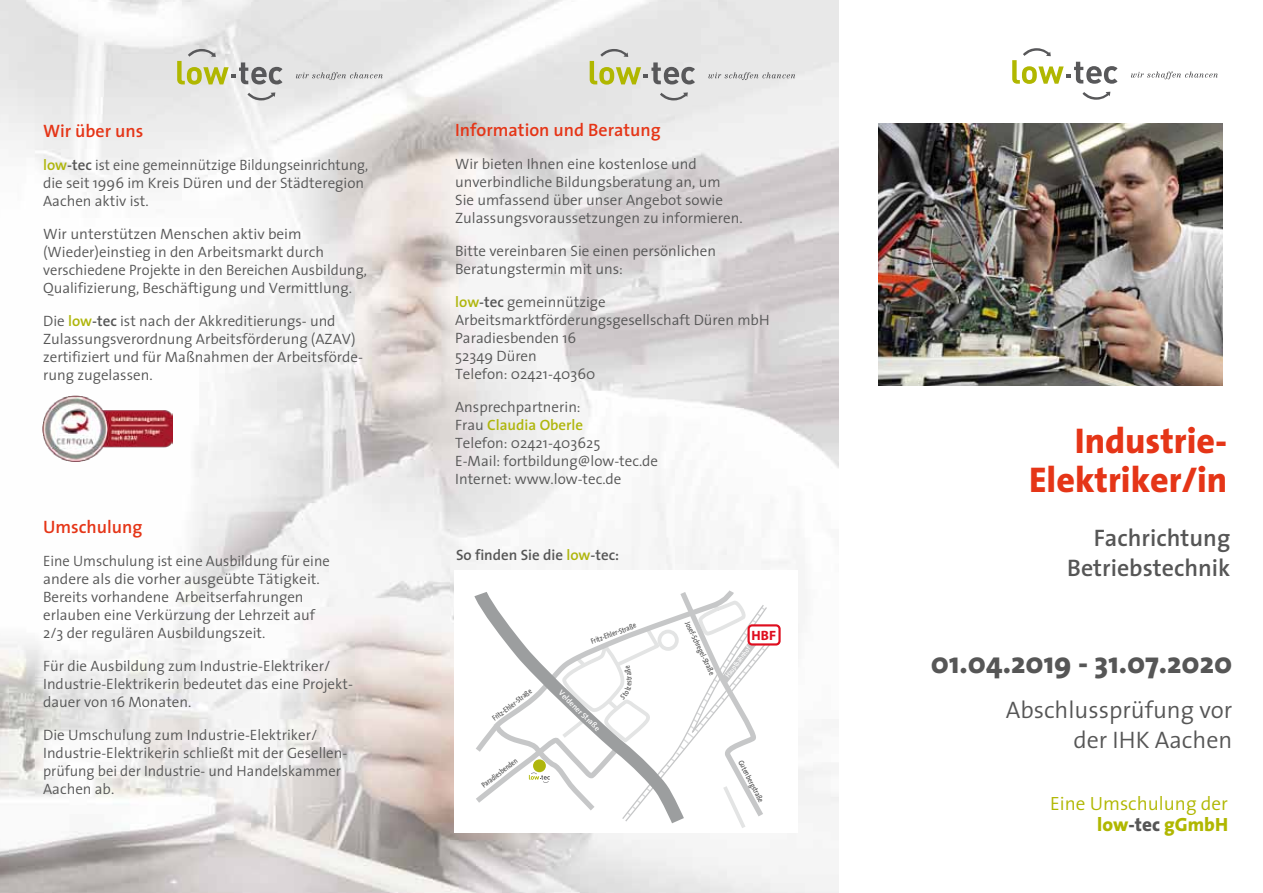
<style>
.page{position:relative;width:1263px;height:893px;background:#fff}
.page>*{position:absolute;margin:0;border:0;box-sizing:border-box;transform-origin:0 0}
.t1{font:800 36px/39px "The Sans";color:#e53517;text-align:right}
.t2{font:800 30px "The Sans";color:#565656}
.t3{font:300 24px/30px "The Sans";color:#565656;text-align:right}
.t4{font:600 24px/30px "The Sans";color:#565656;text-align:right}
.t5{font:300 19.2px/21.1px "The Sans";color:#b0b700;text-align:right}
.t6{font:600 18px "The Sans";color:#e53517}
.t7{font:300 15px/18px "The Sans";color:#565656}
.t8{font:300 15px/18px "The Sans";color:#565656;scale:.95 1}
.t9{font:600 15px "The Sans";color:#565656}
.t10{font:700 13.5px "Myriad Pro";color:#df0e1f}
.t11{font:600 7.8px "The Sans";color:#565656;scale:.8 1}
.t12{font:600 7.8px "The Sans";color:#fff}
.t13{font:600 7.2px "The Sans";color:#fff;scale:.8 1}
.s1{font-weight:600;color:#afb60c}
.s2{font-weight:600}
.s3{color:#afb60c}
.s4{font-weight:800}
.s5{font-weight:800;color:#565656}
</style>
<div class="page">
<img style="left:0;top:0;width:838px;height:893px">
<svg style="left:590px;top:49px;width:105px;height:36px;background:#cbccb3"></svg>
<svg style="left:660px;top:92px;width:28px;height:8px"></svg>
<svg style="left:708px;top:72px;width:87px;height:8px"></svg>
<svg style="left:177px;top:49px;width:105px;height:36px;background:#cbccb3"></svg>
<svg style="left:247px;top:92px;width:28px;height:8px"></svg>
<svg style="left:296px;top:72px;width:87px;height:8px"></svg>
<div style="left:454px;top:571px;width:344px;height:262px;background:#fff"></div>
<div style="left:747px;top:624px;width:34px;height:22px;border:2px solid #df0e1f;border-radius:4px"></div>
<img style="left:878px;top:123px;width:344px;height:263px">
<svg style="left:1012px;top:48px;width:105px;height:36px"></svg>
<svg style="left:1082px;top:92px;width:28px;height:8px"></svg>
<svg style="left:1131px;top:72px;width:87px;height:7px"></svg>
<img style="left:42px;top:396px;width:130px;height:66px">
<svg style="left:474px;top:590px;width:297px;height:238px"></svg>
<p class="t6" style="left:43px;top:116px;width:102px">Wir über uns</p>
<p class="t8" style="left:43px;top:155px;width:344px"><span class="s1">low</span><span class="s2">-tec</span> ist eine gemeinnützige Bildungseinrichtung, die seit 1996 im Kreis Düren und der Städteregion<br>Aachen aktiv ist.</p>
<p class="t7" style="left:43px;top:224px;width:325px">Wir unterstützen Menschen aktiv beim (Wieder)einstieg in den Arbeitsmarkt durch verschiedene Projekte in den Bereichen Ausbildung, Qualifizierung, Beschäftigung und Vermittlung.</p>
<p class="t7" style="left:43px;top:311px;width:321px">Die <span class="s1">low</span><span class="s2">-tec</span> ist nach der Akkreditierungs- und Zulassungsverordnung Arbeitsförderung (AZAV) zertifiziert und für Maßnahmen der Arbeitsförde&shy;rung zugelassen.</p>
<p class="t6" style="left:43px;top:512px;width:101px">Umschulung</p>
<p class="t7" style="left:43px;top:551px;width:288px">Eine Umschulung ist eine Ausbildung für eine andere als die vorher ausgeübte Tätigkeit.<br>Bereits vorhandene Arbeitserfahrungen erlauben eine Verkürzung der Lehrzeit auf 2/3 der regulären Ausbildungszeit.</p>
<p class="t7" style="left:43px;top:656px;width:311px">Für die Ausbildung zum Industrie-Elektriker/<br>Industrie-Elektrikerin bedeutet das eine Projekt&shy;dauer von 16 Monaten.</p>
<p class="t7" style="left:43px;top:725px;width:306px">Die Umschulung zum Industrie-Elektriker/ Industrie-Elektrikerin schließt mit der Gesellen&shy;prüfung bei der Industrie- und Handelskammer Aachen ab.</p>
<p class="t6" style="left:455px;top:115px;width:207px">Information und Beratung</p>
<p class="t7" style="left:455px;top:155px;width:289px">Wir bieten Ihnen eine kostenlose und unverbindliche Bildungsberatung an, um Sie umfassend über unser Angebot sowie Zulassungsvoraussetzungen zu informieren.</p>
<p class="t7" style="left:455px;top:242px;width:262px">Bitte vereinbaren Sie einen persönlichen<br>Beratungstermin mit uns:</p>
<p class="t7" style="left:455px;top:293px;width:316px"><span class="s1">low</span><span class="s2">-tec</span> gemeinnützige<br>Arbeitsmarktförderungsgesellschaft Düren mbH<br>Paradiesbenden 16<br>52349 Düren<br>Telefon: 02421-40360</p>
<p class="t7" style="left:455px;top:398px;width:205px">Ansprechpartnerin:<br>Frau <span class="s1">Claudia Oberle<br></span>Telefon: 02421-403625<br>E-Mail: fortbildung@low-tec.de<br>Internet: www.low-tec.de</p>
<p class="t9" style="left:456px;top:542px;width:165px">So finden Sie die <span class="s3">low</span>-tec:</p>
<p class="t11" style="left:489px;top:714px;width:61px;rotate:-37deg">Fritz-Ehler-Straße</p>
<p class="t11" style="left:478px;top:781px;width:56px;rotate:-38deg">Paradiesbenden</p>
<p class="t11" style="left:589px;top:636px;width:61px;rotate:-21deg">Fritz-Ehler-Straße</p>
<p class="t12" style="left:565px;top:687px;width:56px;rotate:45deg">Veldener Straße</p>
<p class="t11" style="left:693px;top:619px;width:75px;rotate:65deg">Josef-Schregel-Straße</p>
<p class="t10" style="left:752px;top:626px;width:26px">HBF</p>
<p class="t13" style="left:722px;top:673px;width:47px;rotate:-53deg">Hauptbahnhof</p>
<p class="t11" style="left:746px;top:757px;width:60px;rotate:63deg">Gutenbergstraße</p>
<p class="t1" style="left:1029px;top:421px;width:200px">Industrie-<br>Elektriker/in</p>
<p class="t4" style="left:1067px;top:522px;width:165px">Fachrichtung<br>Betriebstechnik</p>
<p class="t2" style="left:931px;top:638px;width:303px">01.04.2019 - 31.07.2020</p>
<p class="t3" style="left:1006px;top:695px;width:228px">Abschlussprüfung vor der IHK Aachen</p>
<p class="t5" style="left:1050px;top:792px;width:179px">Eine Umschulung der <span class="s4">low</span><span class="s5">-tec</span> <span class="s4">gGmbH</span></p>
</div>
